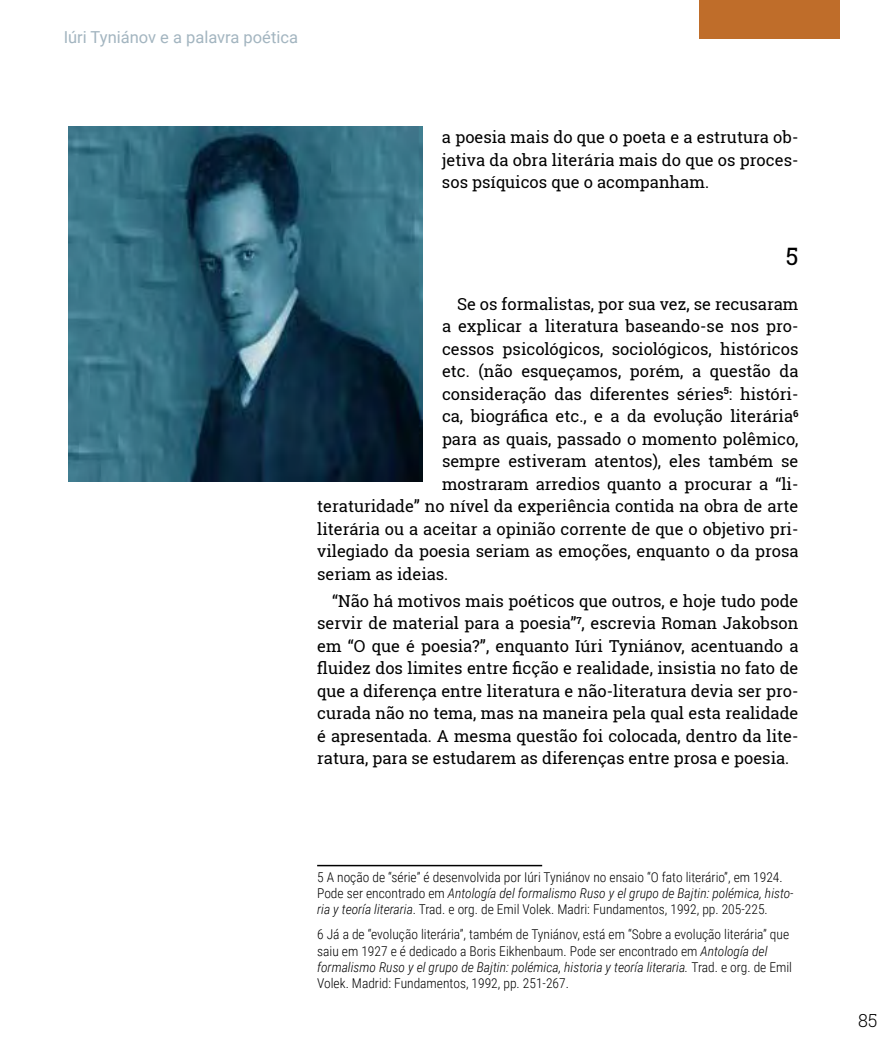
<style>
.page{position:relative;width:893px;height:1063px;background:#fff}
.page>*{position:absolute;margin:0;border:0;box-sizing:border-box;transform-origin:0 0}
.t1{font:24px "Roboto Slab";color:#000}
.t2{font:300 18px "Roboto Slab";color:#000}
.t3{font:16.5px/22.5px "Roboto Slab";color:#000;text-align:justify}
.t4{font:16.5px "Roboto";color:#a3b5c0}
.t5{font:300 13.5px/16.2px "Roboto Condensed";color:#000}
.s1{font-style:italic}
</style>
<div class="page">
<div style="left:699px;top:0;width:143px;height:39px;background:#bf6d2a"></div>
<div style="left:841px;top:0;width:52px;height:39px;background:#fff"></div>
<hr style="left:317px;top:865px;width:225px;height:1px;background:#000">
<img style="left:68px;top:126px;width:355px;height:356px">
<p class="t4" style="left:64px;top:25px;width:236px">Iúri Tyniánov e a palavra poética</p>
<p class="t3" style="left:442px;top:126px;width:358px">a poesia mais do que o poeta e a estrutura ob&shy;jetiva da obra literária mais do que os proces&shy;sos psíquicos que o acompanham.</p>
<h1 class="t1" style="left:786px;top:240px;width:14px">5</h1>
<p class="t3" style="left:457px;top:292px;width:343px">Se os formalistas, por sua vez, se recusaram</p>
<p class="t3" style="left:442px;top:315px;width:358px">a explicar a literatura baseando-se nos pro-</p>
<p class="t3" style="left:442px;top:337px;width:358px">cessos psicológicos, sociológicos, históricos</p>
<p class="t3" style="left:442px;top:360px;width:358px">etc. (não esqueçamos, porém, a questão da</p>
<p class="t3" style="left:442px;top:382px;width:358px">consideração das diferentes séries<sup>5</sup>: históri-</p>
<p class="t3" style="left:442px;top:405px;width:358px">ca, biográfica etc., e a da evolução literária<sup>6</sup></p>
<p class="t3" style="left:442px;top:427px;width:358px">para as quais, passado o momento polêmico,</p>
<p class="t3" style="left:442px;top:450px;width:358px">sempre estiveram atentos), eles também se</p>
<p class="t3" style="left:442px;top:472px;width:358px">mostraram arredios quanto a procurar a “li-</p>
<p class="t3" style="left:317px;top:495px;width:483px">teraturidade” no nível da experiência contida na obra de arte</p>
<p class="t3" style="left:317px;top:517px;width:483px">literária ou a aceitar a opinião corrente de que o objetivo pri-</p>
<p class="t3" style="left:317px;top:540px;width:483px">vilegiado da poesia seriam as emoções, enquanto o da prosa</p>
<p class="t3" style="left:317px;top:562px;width:133px">seriam as ideias.</p>
<p class="t3" style="left:317px;top:589px;width:483px;text-indent:15px">“Não há motivos mais poéticos que outros, e hoje tudo pode servir de material para a poesia”<sup>7</sup>, escrevia Roman Jakobson em “O que é poesia?”, enquanto Iúri Tyniánov, acentuando a fluidez dos limites entre ficção e realidade, insistia no fato de que a diferença entre literatura e não-literatura devia ser pro&shy;curada não no tema, mas na maneira pela qual esta realidade é apresentada. A mesma questão foi colocada, dentro da lite&shy;ratura, para se estudarem as diferenças entre prosa e poesia.</p>
<p class="t5" style="left:317px;top:868px;width:478px">5 A noção de “série” é desenvolvida por Iúri Tyniánov no ensaio “O fato literário”, em 1924.<br>Pode ser encontrado em <span class="s1">Antología del formalismo Ruso y el grupo de Bajtin: polémica, histo&shy;ria y teoría literaria</span>. Trad. e org. de Emil Volek. Madri: Fundamentos, 1992, pp. 205-225.</p>
<p class="t5" style="left:317px;top:926px;width:476px">6 Já a de “evolução literária”, também de Tyniánov, está em “Sobre a evolução literária” que saiu em 1927 e é dedicado a Boris Eikhenbaum. Pode ser encontrado em <span class="s1">Antología del formalismo Ruso y el grupo de Bajtin: polémica, historia y teoría literaria.</span> Trad. e org. de Emil Volek. Madrid: Fundamentos, 1992, pp. 251-267.</p>
<p class="t2" style="left:858px;top:1008px;width:21px">85</p>
</div>
